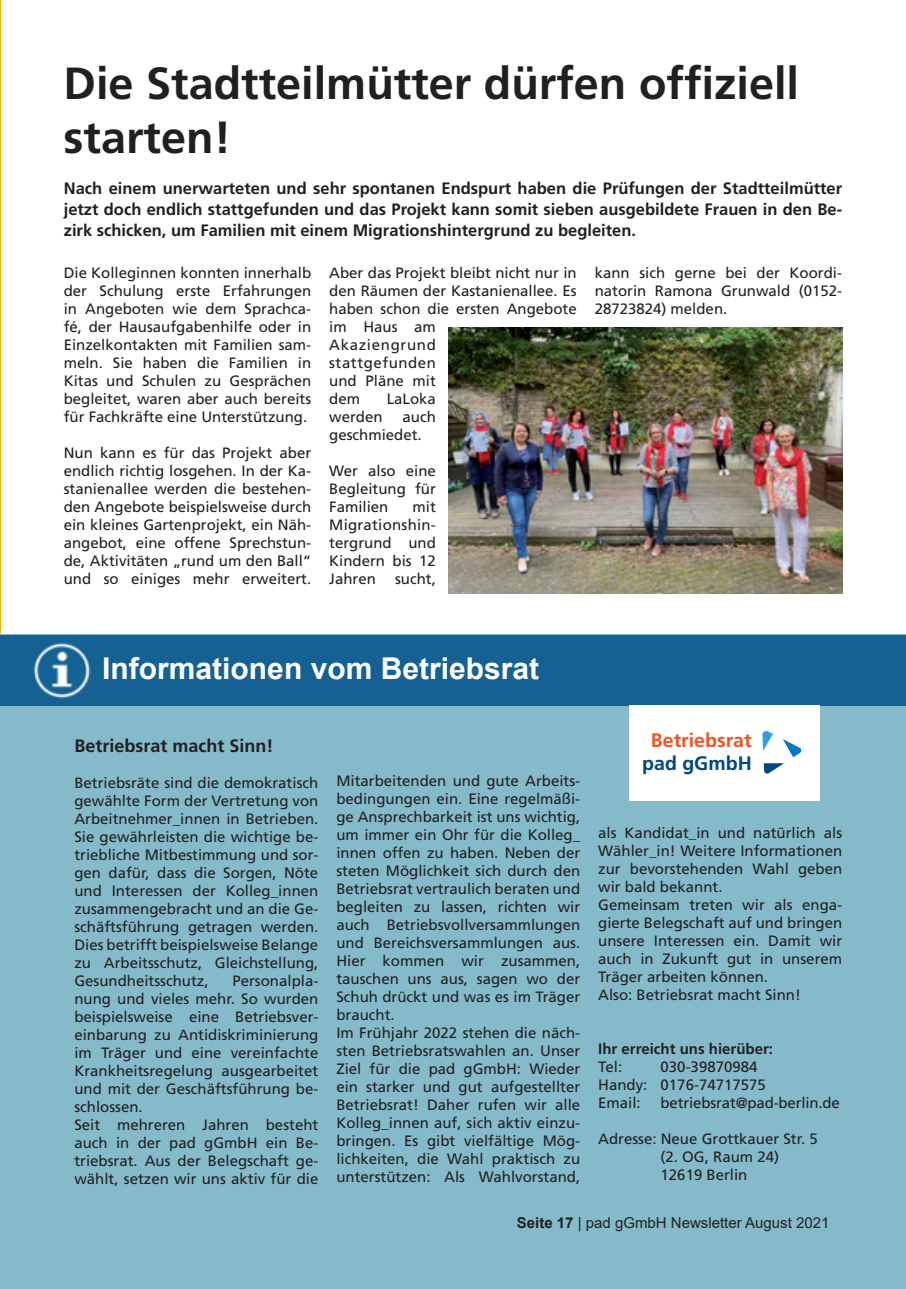
<style>
.page{position:relative;width:906px;height:1289px;background:#fff}
.page>*{position:absolute;margin:0;border:0;box-sizing:border-box;transform-origin:0 0}
.t1{font:700 45px/54px "Frutiger";color:#231f20}
.t2{font:700 30px "Arial";color:#fff}
.t3{font:700 19.5px "Frutiger";color:#f15422}
.t4{font:700 19.5px "Frutiger";color:#014783}
.t5{font:700 18px "Frutiger";color:#231f20}
.t6{font:700 16.5px/21px "Frutiger";color:#231f20;text-align:justify}
.t7{font:15px/18px "Frutiger";color:#231f20}
.t8{font:15px "Arial";color:#231f20}
.t9{font:700 15px "Frutiger";color:#231f20}
.s1{font-weight:700}
</style>
<div class="page">
<div style="left:0;top:635px;width:906px;height:653px;background:#85bacb"></div>
<div style="left:0;top:635px;width:906px;height:70px;background:#156193"></div>
<img style="left:33px;top:642px;width:58px;height:57px">
<div style="left:629px;top:705px;width:191px;height:95px;background:#fff"></div>
<svg style="left:762px;top:731px;width:11px;height:19px"></svg>
<svg style="left:783px;top:739px;width:18px;height:18px"></svg>
<svg style="left:764px;top:763px;width:20px;height:11px"></svg>
<img style="left:449px;top:327px;width:393px;height:266px">
<h1 class="t1" style="left:64px;top:56px;width:737px">Die Stadtteilmütter dürfen offiziell starten!</h1>
<p class="t6" style="left:64px;top:177px;width:780px">Nach einem unerwarteten und sehr spontanen Endspurt haben die Prüfungen der Stadtteilmütter jetzt doch endlich stattgefunden und das Projekt kann somit sieben ausgebildete Frauen in den Be&shy;zirk schicken, um Familien mit einem Migrationshintergrund zu begleiten.</p>
<p class="t7" style="left:64px;top:263px;width:249px;text-align:justify">Die Kolleginnen konnten innerhalb der Schulung erste Erfahrungen in Angeboten wie dem Sprachca&shy;fé, der Hausaufgabenhilfe oder in Einzelkontakten mit Familien sam&shy;meln. Sie haben die Familien in Kitas und Schulen zu Gesprächen begleitet, waren aber auch bereits für Fachkräfte eine Unterstützung.</p>
<p class="t7" style="left:64px;top:443px;width:249px;text-align:justify">Nun kann es für das Projekt aber endlich richtig losgehen. In der Ka&shy;stanienallee werden die bestehen&shy;den Angebote beispielsweise durch ein kleines Gartenprojekt, ein Näh&shy;angebot, eine offene Sprechstun&shy;de, Aktivitäten „rund um den Ball“ und so einiges mehr erweitert.</p>
<p class="t7" style="left:329px;top:263px;width:249px">Aber das Projekt bleibt nicht nur in den Räumen der Kastanienallee. Es haben schon die ersten Angebote im Haus am<br>Akaziengrund<br>stattgefunden<br>und Pläne mit<br>dem</p>
<p class="t7" style="left:387px;top:389px;width:51px">LaLoka</p>
<p class="t7" style="left:329px;top:407px;width:108px;text-indent:73px">auch geschmiedet.</p>
<p class="t7" style="left:329px;top:461px;width:108px;text-align:justify">Wer also eine Begleitung für Familien</p>
<p class="t7" style="left:329px;top:407px;width:55px">werden</p>
<p class="t7" style="left:329px;top:497px;width:108px;text-align:justify;text-indent:83px">mit Migrationshin&shy;tergrund und Kindern bis 12<br>Jahren</p>
<p class="t7" style="left:395px;top:569px;width:42px">sucht,</p>
<p class="t7" style="left:595px;top:263px;width:249px;text-align:justify">kann sich gerne bei der Koordi&shy;natorin Ramona Grunwald (0152- 28723824) melden.</p>
<h2 class="t2" style="left:102px;top:647px;width:438px">Informationen vom Betriebsrat</h2>
<p class="t5" style="left:74px;top:735px;width:201px">Betriebsrat macht Sinn!</p>
<p class="t7" style="left:74px;top:773px;width:245px;text-align:justify">Betriebsräte sind die demokratisch gewählte Form der Vertretung von Arbeitnehmer_innen in Betrieben.<br>Sie gewährleisten die wichtige be&shy;triebliche Mitbestimmung und sor&shy;gen dafür, dass die Sorgen, Nöte und Interessen der Kolleg_innen zusammengebracht und an die Ge&shy;schäftsführung getragen werden.<br>Dies betrifft beispielsweise Belange zu Arbeitsschutz, Gleichstellung, Gesundheitsschutz,</p>
<p class="t7" style="left:74px;top:971px;width:245px;text-indent:158px">Personalpla&shy;nung und vieles mehr. So wurden beispielsweise eine Betriebsver&shy;einbarung zu Antidiskriminierung im Träger und eine vereinfachte<br>Krankheitsregelung ausgearbeitet und mit der Geschäftsführung be&shy;schlossen.<br>Seit mehreren Jahren besteht auch in der pad gGmbH ein Be&shy;triebsrat. Aus der Belegschaft ge&shy;wählt, setzen wir uns aktiv für die</p>
<p class="t7" style="left:336px;top:771px;width:245px">Mitarbeitenden und gute Arbeits&shy;bedingungen ein. Eine regelmäßi&shy;ge Ansprechbarkeit ist uns wichtig, um immer ein Ohr für die Kolleg_ innen offen zu haben. Neben der steten Möglichkeit sich durch den<br>Betriebsrat vertraulich beraten und begleiten zu lassen, richten wir auch Betriebsvollversammlungen und Bereichsversammlungen aus.<br>Hier kommen wir zusammen, tauschen uns aus, sagen wo der<br>Schuh drückt und was es im Träger braucht.<br>Im Frühjahr 2022 stehen die näch&shy;sten Betriebsratswahlen an. Unser<br>Ziel für die pad gGmbH: Wieder ein starker und gut aufgestellter<br>Betriebsrat! Daher rufen wir alle<br>Kolleg_innen auf, sich aktiv einzu&shy;bringen. Es gibt vielfältige Mög&shy;lichkeiten, die Wahl praktisch zu unterstützen: Als Wahlvorstand,</p>
<h3 class="t3" style="left:651px;top:728px;width:102px">Betriebsrat</h3>
<h3 class="t4" style="left:642px;top:751px;width:111px">pad gGmbH</h3>
<p class="t7" style="left:598px;top:824px;width:245px">als Kandidat_in und natürlich als<br>Wähler_in! Weitere Informationen zur bevorstehenden Wahl geben wir bald bekannt.<br>Gemeinsam treten wir als enga&shy;gierte Belegschaft auf und bringen unsere Interessen ein. Damit wir auch in Zukunft gut in unserem<br>Träger arbeiten können.<br>Also: Betriebsrat macht Sinn!</p>
<p class="t9" style="left:598px;top:1040px;width:176px">Ihr erreicht uns hierüber:</p>
<p class="t7" style="left:598px;top:1058px;width:25px">Tel:</p>
<p class="t7" style="left:598px;top:1058px;width:169px;text-indent:62px">030-39870984<br>Handy: 0176-74717575<br>Email:</p>
<p class="t7" style="left:660px;top:1094px;width:181px">betriebsrat@pad-berlin.de</p>
<p class="t7" style="left:660px;top:1130px;width:159px;text-indent:-62px">Adresse: Neue Grottkauer Str. 5 (2. OG, Raum 24)<br>12619 Berlin</p>
<p class="t8" style="left:517px;top:1211px;width:314px"><span class="s1">Seite 17</span> | pad gGmbH Newsletter August 2021</p>
</div>
